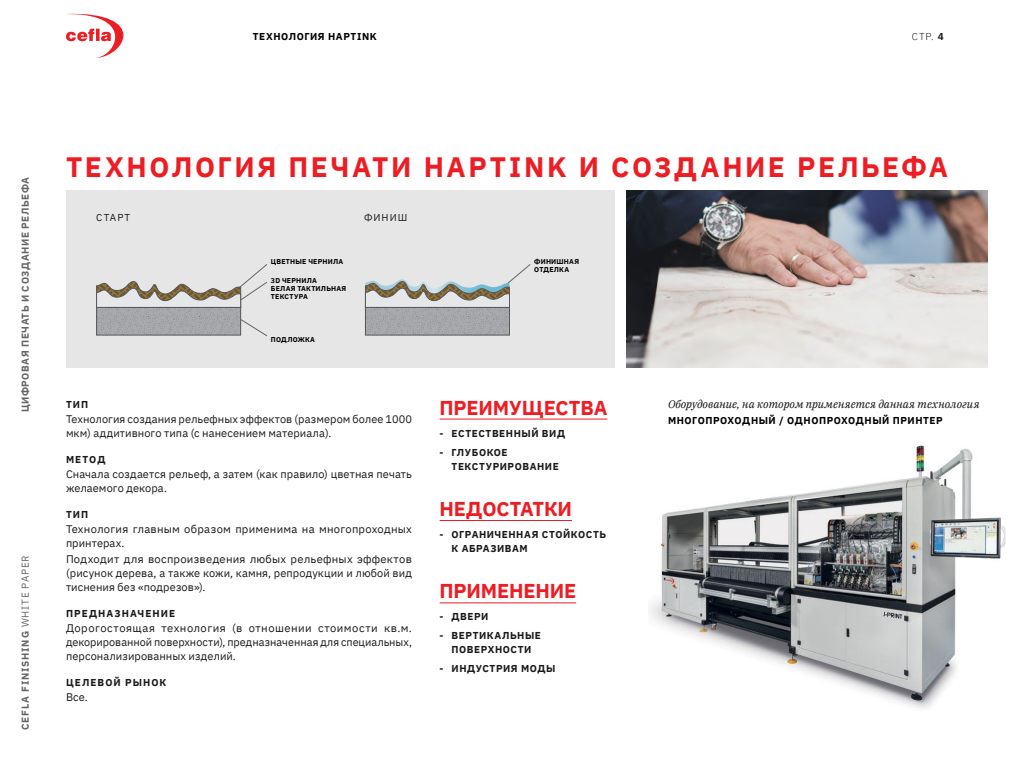
<style>
.page{position:relative;width:1024px;height:768px;background:#fff}
.page>*{position:absolute;margin:0;border:0;box-sizing:border-box;transform-origin:0 0}
.t1{font:700 28px "IBM Plex Sans";letter-spacing:.09em;color:#ed1d24}
.t2{font:700 20px "IBM Plex Sans";letter-spacing:-.01em;color:#ed1d24}
.t3{font:11px/14px "IBM Plex Sans";letter-spacing:.005em;color:#1a1a1a}
.t4{font:italic 11px "IBM Plex Serif";color:#1a1a1a}
.t5{font:700 10px/14px "IBM Plex Sans";letter-spacing:.055em;color:#1a1a1a}
.t6{font:700 10px "IBM Plex Sans";letter-spacing:.055em;color:#000}
.t7{font:700 10px "IBM Plex Sans";letter-spacing:.06em;color:#666}
.t8{font:700 10px "IBM Plex Sans";letter-spacing:.105em;color:#1a1a1a}
.t9{font:700 10px "IBM Plex Sans";letter-spacing:.085em;color:#666}
.t10{font:10px "IBM Plex Sans";letter-spacing:.095em;color:#1a1a1a}
.t11{font:300 10px "IBM Plex Sans";color:#1a1a1a}
.t12{font:700 7px/8px "IBM Plex Sans";letter-spacing:.03em;color:#000}
.s1{font-weight:700}
.s2{font-weight:400}
</style>
<div class="page">
<svg style="left:66px;top:13px;width:58px;height:45px"></svg>
<div style="left:66px;top:190px;width:548px;height:177px;background:#e6e6e6"></div>
<img style="left:626px;top:190px;width:362px;height:177px">
<svg style="left:240px;top:319px;width:27px;height:18px"></svg>
<svg style="left:96px;top:264px;width:172px;height:44px"></svg>
<div style="left:97px;top:307px;width:144px;height:28px;background:linear-gradient(to right,#a4a6a9,#a4a6a9)"></div>
<svg style="left:365px;top:264px;width:166px;height:43px"></svg>
<div style="left:365px;top:307px;width:145px;height:28px;background:linear-gradient(to right,#a4a6a9,#a4a6a9)"></div>
<img style="left:649px;top:445px;width:357px;height:263px">
<hr style="left:440px;top:419px;width:167px;height:1px;background:#ed1d24">
<hr style="left:440px;top:520px;width:132px;height:1px;background:#ed1d24">
<hr style="left:440px;top:602px;width:136px;height:1px;background:#ed1d24">
<p class="t6" style="left:253px;top:28px;width:126px">ТЕХНОЛОГИЯ HAPTINK</p>
<p class="t11" style="left:912px;top:29px;width:33px">CTP. <span class="s1">4</span></p>
<p class="t7" style="left:17px;top:412px;width:237px;rotate:-90deg">ЦИФРОВАЯ ПЕЧАТЬ И СОЗДАНИЕ РЕЛЬЕФА</p>
<p class="t9" style="left:17px;top:730px;width:176px;rotate:-90deg">CEFLA FINISHING <span class="s2">WHITE PAPER</span></p>
<h1 class="t1" style="left:66px;top:145px;width:883px">ТЕХНОЛОГИЯ ПЕЧАТИ HAPTINK И СОЗДАНИЕ РЕЛЬЕФА</h1>
<p class="t10" style="left:96px;top:209px;width:36px">СТАРТ</p>
<p class="t10" style="left:364px;top:209px;width:45px">ФИНИШ</p>
<p class="t12" style="left:271px;top:257px;width:74px">ЦВЕТНЫЕ ЧЕРНИЛА</p>
<p class="t12" style="left:534px;top:257px;width:46px">ФИНИШНАЯ<br>ОТДЕЛКА</p>
<p class="t12" style="left:271px;top:276px;width:77px">3D ЧЕРНИЛА<br>БЕЛАЯ ТАКТИЛЬНАЯ<br>ТЕКСТУРА</p>
<p class="t12" style="left:271px;top:334px;width:46px">ПОДЛОЖКА</p>
<p class="t5" style="left:66px;top:396px;width:24px">ТИП</p>
<p class="t3" style="left:66px;top:411px;width:347px">Технология создания рельефных эффектов (размером более 1000 мкм) аддитивного типа (с нанесением материала).</p>
<p class="t5" style="left:66px;top:451px;width:41px">МЕТОД</p>
<p class="t3" style="left:66px;top:466px;width:348px">Сначала создается рельеф, а затем (как правило) цветная печать желаемого декора.</p>
<p class="t5" style="left:66px;top:506px;width:24px">ТИП</p>
<p class="t3" style="left:66px;top:521px;width:348px">Технология главным образом применима на многопроходных принтерах.</p>
<p class="t3" style="left:66px;top:551px;width:348px;text-align:justify">Подходит для воспроизведения любых рельефных эффектов (рисунок дерева, а также кожи, камня, репродукции и любой вид тиснения без «подрезов»).</p>
<p class="t8" style="left:66px;top:605px;width:111px">ПРЕДНАЗНАЧЕНИЕ</p>
<p class="t3" style="left:66px;top:620px;width:348px;text-align:justify">Дорогостоящая технология (в отношении стоимости кв.м. декорированной поверхности), предназначенная для специальных, персонализированных изделий.</p>
<p class="t8" style="left:66px;top:674px;width:102px">ЦЕЛЕВОЙ РЫНОК</p>
<p class="t3" style="left:66px;top:689px;width:23px">Все.</p>
<h2 class="t2" style="left:440px;top:392px;width:169px">ПРЕИМУЩЕСТВА</h2>
<p class="t5" style="left:440px;top:425px;width:127px">- ЕСТЕСТВЕННЫЙ ВИД</p>
<p class="t5" style="left:452px;top:444px;width:109px;text-indent:-12px">- ГЛУБОКОЕ<br>ТЕКСТУРИРОВАНИЕ</p>
<h2 class="t2" style="left:440px;top:493px;width:134px">НЕДОСТАТКИ</h2>
<p class="t5" style="left:452px;top:527px;width:156px;text-indent:-12px">- ОГРАНИЧЕННАЯ СТОЙКОСТЬ<br>К АБРАЗИВАМ</p>
<h2 class="t2" style="left:440px;top:575px;width:138px">ПРИМЕНЕНИЕ</h2>
<p class="t5" style="left:440px;top:609px;width:50px">- ДВЕРИ</p>
<p class="t5" style="left:440px;top:628px;width:103px;text-align:center">- ВЕРТИКАЛЬНЫЕ<br>ПОВЕРХНОСТИ</p>
<p class="t5" style="left:440px;top:661px;width:117px">- ИНДУСТРИЯ МОДЫ</p>
<p class="t4" style="left:668px;top:395px;width:313px">Оборудование, на котором применяется данная технология</p>
<p class="t6" style="left:668px;top:412px;width:276px">МНОГОПРОХОДНЫЙ / ОДНОПРОХОДНЫЙ ПРИНТЕР</p>
</div>
